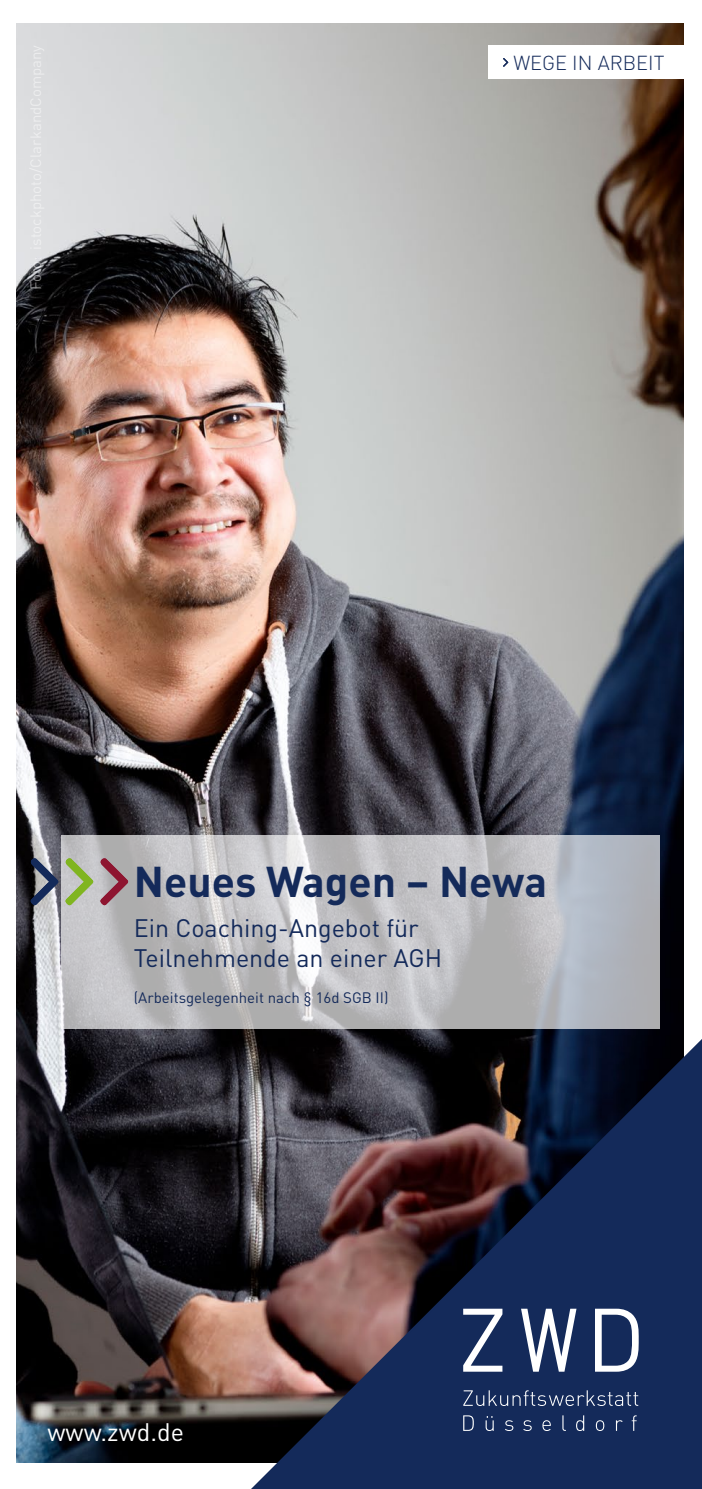
<style>
.page{position:relative;width:702px;height:1489px;background:#fff}
.page>*{position:absolute;margin:0;border:0;box-sizing:border-box;transform-origin:0 0}
.t1{font:700 42.5px "DIN";color:#142a5a}
.t2{font:25px/30px "DIN";color:#142a5a}
.t3{font:25px "DIN";color:#fff}
.t4{font:300 20px "DIN";color:#142a5a}
.t5{font:15px "DIN";color:#142a5a}
</style>
<div class="page">
<img style="left:16px;top:24px;width:667px;height:1438px">
<svg style="left:243px;top:1028px;width:459px;height:460px;background:#303249"></svg>
<svg style="left:463px;top:1308px;width:176px;height:122px;background:#405279"></svg>
<div style="left:488px;top:45px;width:214px;height:34px;background:#fff"></div>
<svg style="left:503px;top:58px;width:5px;height:9px"></svg>
<svg style="left:61px;top:835px;width:599px;height:194px;background:#bdbec1"></svg>
<svg style="left:30px;top:858px;width:29px;height:47px"></svg>
<svg style="left:65px;top:858px;width:28px;height:47px"></svg>
<svg style="left:100px;top:858px;width:28px;height:47px"></svg>
<p class="t4" style="left:513px;top:50px;width:153px">WEGE IN ARBEIT</p>
<h1 class="t1" style="left:134px;top:854px;width:415px">Neues Wagen – Newa</h1>
<p class="t2" style="left:134px;top:912px;width:310px">Ein Coaching-Angebot für<br>Teilnehmende an einer AGH</p>
<p class="t5" style="left:134px;top:988px;width:256px">(Arbeitsgelegenheit nach § 16d SGB II)</p>
<p class="t3" style="left:47px;top:1415px;width:138px">www.zwd.de</p>
</div>
